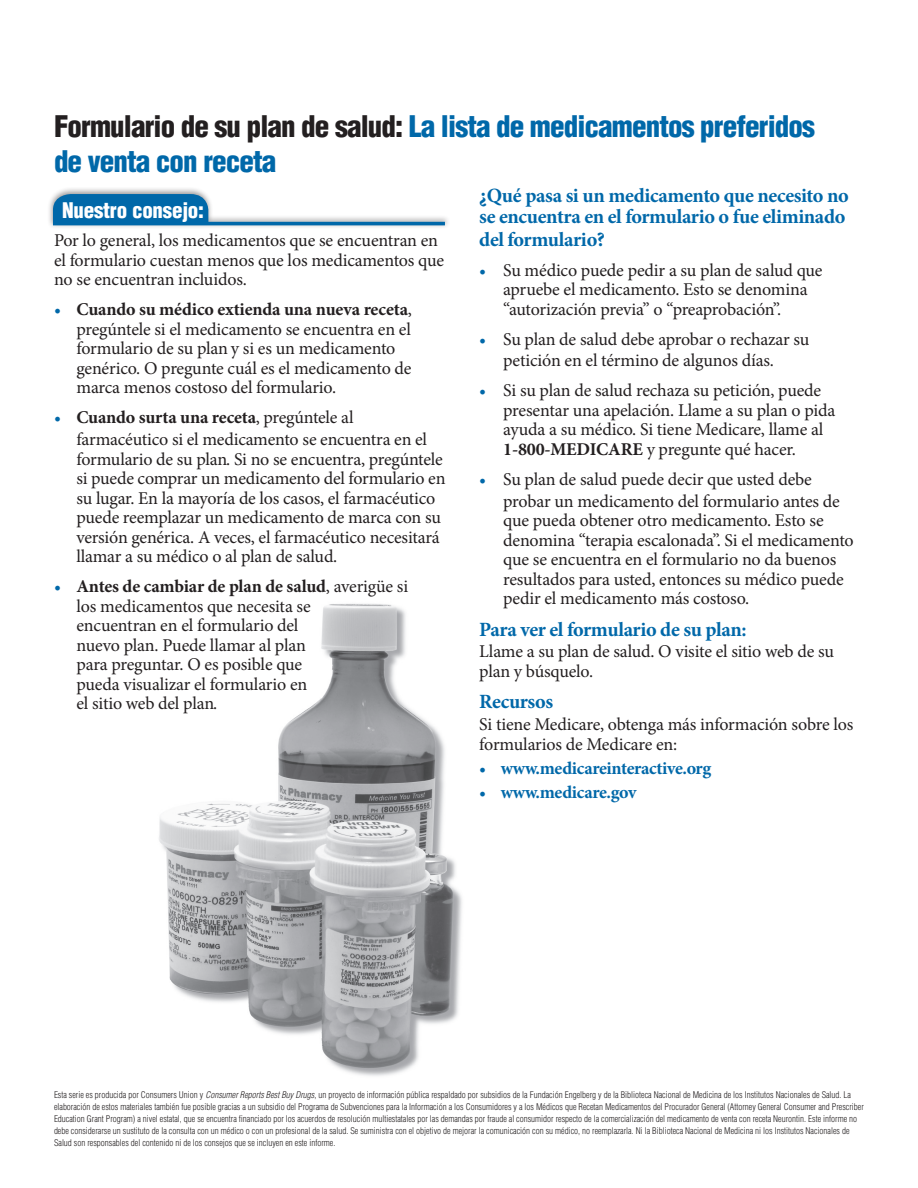
<style>
.page{position:relative;width:918px;height:1188px;background:#fff}
.page>*{position:absolute;margin:0;border:0;box-sizing:border-box;transform-origin:0 0}
.t1{font:900 condensed 29.1px/35px "Helvetica";letter-spacing:-.03em;color:#0068a9}
.t2{font:900 condensed 21px "Helvetica";letter-spacing:-.01em;color:#fff}
.t3{font:700 20.25px/21.8px "Minion Pro";letter-spacing:-.02em;color:#0068a9}
.t4{font:18px/19.5px "Minion Pro";letter-spacing:-.01em;color:#231f20}
.t5{font:700 18px "Minion Pro";letter-spacing:-.02em;color:#0068a9}
.t6{font:300 condensed 9px/12px "Helvetica";color:#231f20}
.s1{color:#231f20}
.s2{color:#0068a9}
.s3{font-weight:700}
.s4{font-weight:400}
.s5{font-style:italic}
</style>
<div class="page">
<img style="left:159px;top:604px;width:303px;height:472px">
<div style="left:47px;top:186px;width:403px;height:43px;background:#231f20;opacity:.45"></div>
<svg style="left:53px;top:194px;width:392px;height:31px"></svg>
<h1 class="t1" style="left:54px;top:108px;width:763px"><span class="s1">Formulario de su plan de salud:</span> La lista de medicamentos preferidos de venta con receta</h1>
<p class="t2" style="left:62px;top:198px;width:144px">Nuestro consejo:</p>
<p class="t3" style="left:479px;top:185px;width:371px">¿Qué pasa si un medicamento que necesito no se encuentra en el formulario o fue eliminado del formulario?</p>
<p class="t4" style="left:503px;top:260px;width:321px;text-indent:-24px"><span class="s2">•</span> Su médico puede pedir a su plan de salud que apruebe el medicamento. Esto se denomina “autorización previa” o “preaprobación”.</p>
<p class="t4" style="left:503px;top:328px;width:308px;line-height:21.8px;text-indent:-24px"><span class="s2">•</span> Su plan de salud debe aprobar o rechazar su petición en el término de algunos días.</p>
<p class="t4" style="left:503px;top:381px;width:334px;text-indent:-24px"><span class="s2">•</span> Si su plan de salud rechaza su petición, puede presentar una apelación. Llame a su plan o pida ayuda a su médico. Si tiene Medicare, llame al <span class="s3">1-800-MEDICARE</span> y pregunte qué hacer.</p>
<p class="t4" style="left:503px;top:468px;width:338px;line-height:21.8px;text-indent:-24px"><span class="s2">•</span> Su plan de salud puede decir que usted debe probar un medicamento del formulario antes de</p>
<p class="t4" style="left:503px;top:511px;width:352px">que pueda obtener otro medicamento. Esto se denomina “terapia escalonada”. Si el medicamento que se encuentra en el formulario no da buenos resultados para usted, entonces su médico puede pedir el medicamento más costoso.</p>
<p class="t3" style="left:479px;top:618px;width:269px">Para ver el formulario de su plan:</p>
<p class="t4" style="left:479px;top:642px;width:356px">Llame a su plan de salud. O visite el sitio web de su plan y búsquelo.</p>
<p class="t3" style="left:479px;top:691px;width:75px">Recursos</p>
<p class="t4" style="left:479px;top:715px;width:376px">Si tiene Medicare, obtenga más información sobre los formularios de Medicare en:</p>
<p class="t5" style="left:479px;top:755px;width:234px"><span class="s4">•</span> www.medicareinteractive.org</p>
<p class="t5" style="left:479px;top:779px;width:159px"><span class="s4">•</span> www.medicare.gov</p>
<p class="t4" style="left:54px;top:231px;width:392px">Por lo general, los medicamentos que se encuentran en el formulario cuestan menos que los medicamentos que no se encuentran incluidos.</p>
<p class="t4" style="left:76px;top:300px;width:337px;text-indent:-22px"><span class="s2">•</span> <span class="s3">Cuando su médico extienda una nueva receta</span>, pregúntele si el medicamento se encuentra en el formulario de su plan y si es un medicamento genérico. O pregunte cuál es el medicamento de marca menos costoso del formulario.</p>
<p class="t4" style="left:76px;top:407px;width:352px;line-height:21.8px;text-indent:-22px"><span class="s2">•</span> <span class="s3">Cuando surta una receta</span>, pregúntele al farmacéutico si el medicamento se encuentra en el</p>
<p class="t4" style="left:76px;top:449px;width:371px">formulario de su plan. Si no se encuentra, pregúntele si puede comprar un medicamento del formulario en su lugar. En la mayoría de los casos, el farmacéutico puede reemplazar un medicamento de marca con su versión genérica. A veces, el farmacéutico necesitará llamar a su médico o al plan de salud.</p>
<p class="t4" style="left:76px;top:577px;width:333px;text-indent:-22px"><span class="s2">•</span> <span class="s3">Antes de cambiar de plan de salud</span>, averigüe si los medicamentos que necesita se<br>encuentran en el formulario del<br>nuevo plan. Puede llamar al plan<br>para preguntar. O es posible que<br>pueda visualizar el formulario en<br>el sitio web del plan.</p>
<p class="t6" style="left:54px;top:1089px;width:811px">Esta serie es producida por Consumers Union y <span class="s5">Consumer Reports Best Buy Drugs</span>, un proyecto de información pública respaldado por subsidios de la Fundación Engelberg y de la Biblioteca Nacional de Medicina de los Institutos Nacionales de Salud. La elaboración de estos materiales también fue posible gracias a un subsidio del Programa de Subvenciones para la Información a los Consumidores y a los Médicos que Recetan Medicamentos del Procurador General (Attorney General Consumer and Prescriber Education Grant Program) a nivel estatal, que se encuentra financiado por los acuerdos de resolución multiestatales por las demandas por fraude al consumidor respecto de la comercialización del medicamento de venta con receta Neurontin. Este informe no debe considerarse un sustituto de la consulta con un médico o con un profesional de la salud. Se suministra con el objetivo de mejorar la comunicación con su médico, no reemplazarla. Ni la Biblioteca Nacional de Medicina ni los Institutos Nacionales de Salud son responsables del contenido ni de los consejos que se incluyen en este informe.</p>
</div>
